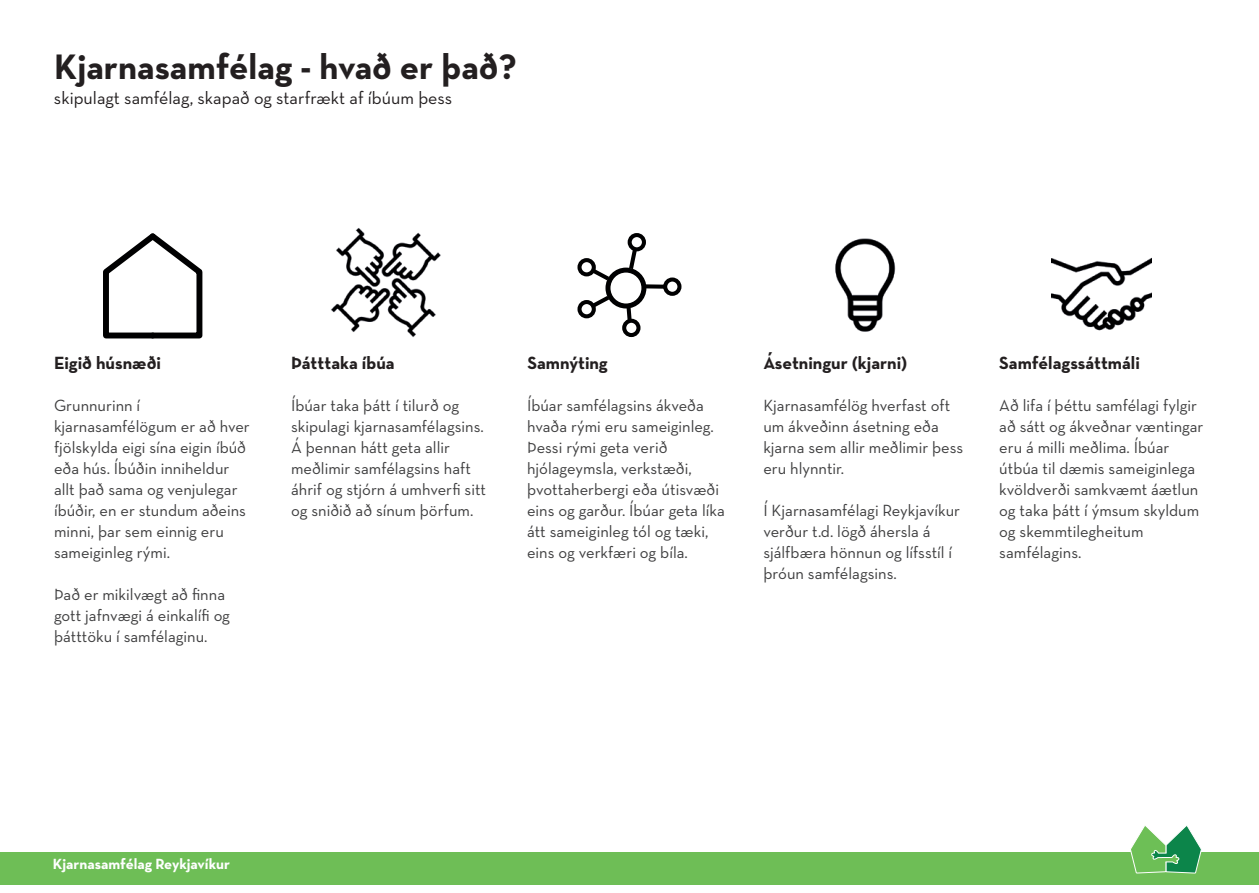
<style>
.page{position:relative;width:1259px;height:893px;background:#fff}
.page>*{position:absolute;margin:0;border:0;box-sizing:border-box;transform-origin:0 0}
.t1{font:700 36px "Neutra Text";color:#231f20}
.t2{font:700 18px "Neutra Text";color:#231f20}
.t3{font:18px "Neutra Text";color:#231f20}
.t4{font:16.5px/21px "Neutra Text";color:#3e3e3f}
.t5{font:700 15px "Neutra Text";color:#fff}
</style>
<div class="page">
<div style="left:0;top:852px;width:1259px;height:32px;background:#6ebe56"></div>
<svg style="left:1130px;top:825px;width:72px;height:49px"></svg>
<svg style="left:103px;top:233px;width:100px;height:106px"></svg>
<img style="left:331px;top:228px;width:110px;height:109px">
<div style="left:605px;top:268px;width:41px;height:40px;border:5px solid #000001;border-radius:50%"></div>
<div style="left:577px;top:258px;width:19px;height:18px;border:4px solid #000001;border-radius:50%"></div>
<div style="left:577px;top:300px;width:19px;height:18px;border:4px solid #000001;border-radius:50%"></div>
<svg style="left:588px;top:265px;width:26px;height:19px"></svg>
<div style="left:627px;top:233px;width:19px;height:18px;border:4px solid #000001;border-radius:50%"></div>
<svg style="left:626px;top:244px;width:14px;height:29px"></svg>
<div style="left:663px;top:277px;width:18px;height:19px;border:4px solid #000001;border-radius:50%"></div>
<div style="left:646px;top:284px;width:19px;height:5px;background:#000001"></div>
<div style="left:622px;top:319px;width:18px;height:18px;border:4px solid #000001;border-radius:50%"></div>
<svg style="left:624px;top:303px;width:10px;height:22px"></svg>
<svg style="left:587px;top:292px;width:27px;height:19px"></svg>
<img style="left:835px;top:238px;width:61px;height:94px">
<img style="left:1051px;top:258px;width:100px;height:73px">
<h1 class="t1" style="left:54px;top:44px;width:464px">Kjarnasamfélag - hvað er það?</h1>
<p class="t3" style="left:54px;top:87px;width:400px">skipulagt samfélag, skapað og starfrækt af íbúum þess</p>
<p class="t2" style="left:54px;top:352px;width:108px">Eigið húsnæði</p>
<p class="t4" style="left:54px;top:395px;width:197px">Grunnurinn í kjarnasamfélögum er að hver fjölskylda eigi sína eigin íbúð eða hús. Íbúðin inniheldur allt það sama og venjulegar íbúðir, en er stundum aðeins minni, þar sem einnig eru sameiginleg rými.</p>
<p class="t4" style="left:54px;top:584px;width:178px">Það er mikilvægt að finna gott jafnvægi á einkalífi og þátttöku í samfélaginu.</p>
<p class="t2" style="left:527px;top:352px;width:82px">Samnýting</p>
<p class="t2" style="left:763px;top:352px;width:146px">Ásetningur (kjarni)</p>
<p class="t4" style="left:763px;top:395px;width:201px">Kjarnasamfélög hverfast oft um ákveðinn ásetning eða kjarna sem allir meðlimir þess eru hlynntir.</p>
<p class="t4" style="left:763px;top:500px;width:198px">Í Kjarnasamfélagi Reykjavíkur verður t.d. lögð áhersla á sjálfbæra hönnun og lífsstíl í þróun samfélagsins.</p>
<p class="t2" style="left:291px;top:352px;width:105px">Þátttaka íbúa</p>
<p class="t4" style="left:291px;top:395px;width:196px">Íbúar taka þátt í tilurð og skipulagi kjarnasamfélagsins.<br>Á þennan hátt geta allir meðlimir samfélagsins haft áhrif og stjórn á umhverfi sitt og sniðið að sínum þörfum.</p>
<p class="t4" style="left:527px;top:395px;width:199px">Íbúar samfélagsins ákveða hvaða rými eru sameiginleg.<br>Þessi rými geta verið hjólageymsla, verkstæði, þvottaherbergi eða útisvæði eins og garður. Íbúar geta líka átt sameiginleg tól og tæki, eins og verkfæri og bíla.</p>
<p class="t2" style="left:999px;top:352px;width:142px">Samfélagssáttmáli</p>
<p class="t4" style="left:999px;top:395px;width:206px">Að lifa í þéttu samfélagi fylgir að sátt og ákveðnar væntingar eru á milli meðlima. Íbúar útbúa til dæmis sameiginlega kvöldverði samkvæmt áætlun og taka þátt í ýmsum skyldum og skemmtilegheitum samfélagins.</p>
<p class="t5" style="left:53px;top:854px;width:179px">Kjarnasamfélag Reykjavíkur</p>
</div>
